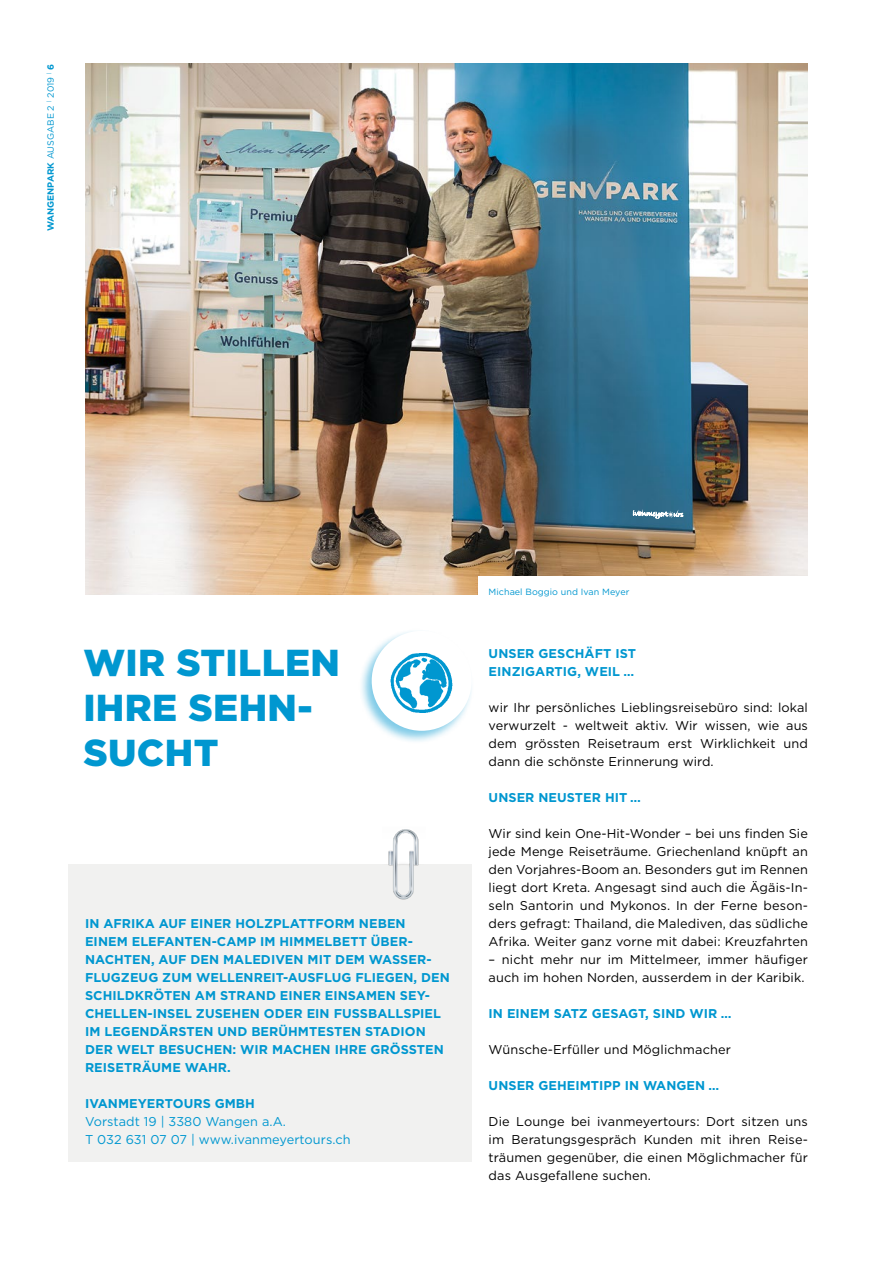
<style>
.page{position:relative;width:893px;height:1263px;background:#fff}
.page>*{position:absolute;margin:0;border:0;box-sizing:border-box;transform-origin:0 0}
.t1{font:900 37.5px/45px "Gotham";letter-spacing:.01em;color:#0097d0}
.t2{font:12.75px/18px "Gotham";letter-spacing:.01em;color:#000;text-align:justify}
.t3{font:700 12.75px/18px "Gotham";letter-spacing:.005em;color:#0097d0}
.t4{font:12.75px/18px "Gotham";letter-spacing:.005em;color:#0097d0}
.t5{font:9px "Gotham";letter-spacing:.005em;color:#0097d0}
.s1{font-weight:700}
</style>
<div class="page">
<div style="left:358px;top:628px;width:116px;height:116px;background:#0097d0;opacity:.5"></div>
<div style="left:372px;top:631px;width:100px;height:100px;background:#fff;border-radius:50%"></div>
<div style="left:68px;top:865px;width:404px;height:297px;background:#f0f0ef"></div>
<img style="left:368px;top:829px;width:73px;height:71px">
<img style="left:85px;top:64px;width:723px;height:531px">
<img style="left:386px;top:653px;width:71px;height:66px">
<div style="left:478px;top:577px;width:332px;height:27px;background:#fff"></div>
<svg style="left:633px;top:510px;width:50px;height:9px"></svg>
<p class="t5" style="left:45px;top:231px;width:169px;rotate:-90deg"><span class="s1">WANGENPARK</span> AUSGABE 2 <sup>|</sup> 2019 <sup>|</sup> <span class="s1">6</span></p>
<h1 class="t1" style="left:83px;top:640px;width:258px">WIR STILLEN<br>IHRE SEHN-<br>SUCHT</h1>
<p class="t3" style="left:85px;top:914px;width:366px">IN AFRIKA AUF EINER HOLZPLATTFORM NEBEN EINEM ELEFANTEN-CAMP IM HIMMELBETT ÜBER-NACHTEN, AUF DEN MALEDIVEN MIT DEM WASSER-FLUGZEUG ZUM WELLENREIT-AUSFLUG FLIEGEN, DEN SCHILDKRÖTEN AM STRAND EINER EINSAMEN SEY-CHELLEN-INSEL ZUSEHEN ODER EIN FUSSBALLSPIEL IM LEGENDÄRSTEN UND BERÜHMTESTEN STADION DER WELT BESUCHEN: WIR MACHEN IHRE GRÖSSTEN REISETRÄUME WAHR.</p>
<p class="t3" style="left:85px;top:1094px;width:171px">IVANMEYERTOURS GMBH</p>
<p class="t4" style="left:85px;top:1112px;width:267px">Vorstadt 19 | 3380 Wangen a.A.<br>T 032 631 07 07 | www.ivanmeyertours.ch</p>
<p class="t5" style="left:489px;top:586px;width:142px">Michael Boggio und Ivan Meyer</p>
<p class="t3" style="left:489px;top:644px;width:149px">UNSER GESCHÄFT IST<br>EINZIGARTIG, WEIL …</p>
<p class="t2" style="left:489px;top:698px;width:321px">wir Ihr persönliches Lieblingsreisebüro sind: lokal verwurzelt - weltweit aktiv. Wir wissen, wie aus dem grössten Reisetraum erst Wirklichkeit und dann die schönste Erinnerung wird.</p>
<p class="t3" style="left:489px;top:788px;width:154px">UNSER NEUSTER HIT …</p>
<p class="t2" style="left:489px;top:824px;width:321px">Wir sind kein One-Hit-Wonder – bei uns finden Sie jede Menge Reiseträume. Griechenland knüpft an den Vorjahres-Boom an. Besonders gut im Rennen liegt dort Kreta. Angesagt sind auch die Ägäis-In&shy;seln Santorin und Mykonos. In der Ferne beson&shy;ders gefragt: Thailand, die Malediven, das südliche Afrika. Weiter ganz vorne mit dabei: Kreuzfahrten</p>
<p class="t2" style="left:489px;top:950px;width:321px">– nicht mehr nur im Mittelmeer, immer häufiger auch im hohen Norden, ausserdem in der Karibik.</p>
<p class="t3" style="left:489px;top:1004px;width:244px">IN EINEM SATZ GESAGT, SIND WIR …</p>
<p class="t2" style="left:489px;top:1040px;width:244px">Wünsche-Erfüller und Möglichmacher</p>
<p class="t3" style="left:489px;top:1076px;width:232px">UNSER GEHEIMTIPP IN WANGEN …</p>
<p class="t2" style="left:489px;top:1112px;width:321px">Die Lounge bei ivanmeyertours: Dort sitzen uns im Beratungsgespräch Kunden mit ihren Reise&shy;träumen gegenüber, die einen Möglichmacher für das Ausgefallene suchen.</p>
</div>
